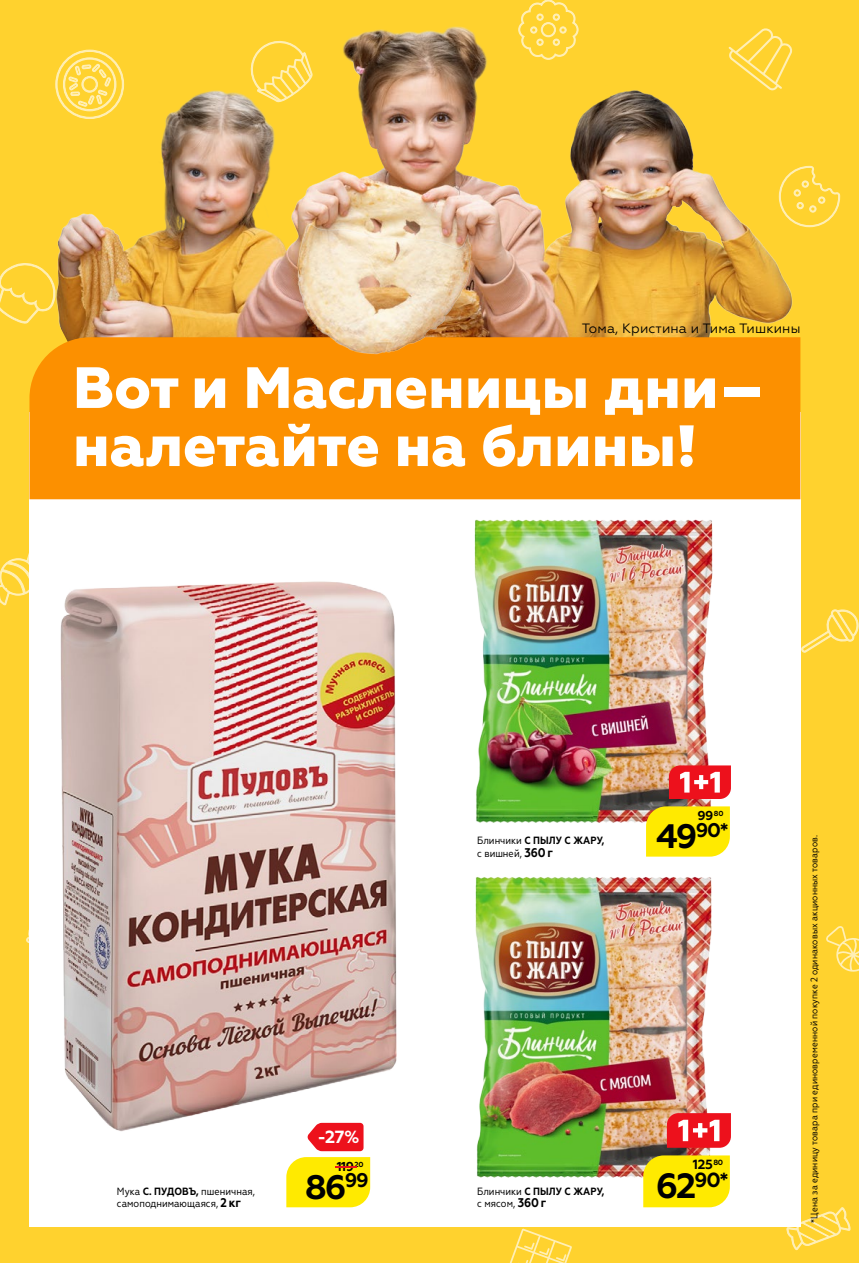
<style>
.page{position:relative;width:859px;height:1263px;background:#ffd22e}
.page>*{position:absolute;margin:0;border:0;box-sizing:border-box;transform-origin:0 0}
.t1{font:800 58.05px/58.1px "Geometria";color:#fff}
.t2{font:700 33.9px "Geometria";color:#000}
.t3{font:700 20.4px "Geometria";color:#000}
.t4{font:700 19.8px "Geometria";color:#000}
.t5{font:700 17.55px "Geometria";color:#fff}
.t6{font:13.5px "Geometria";letter-spacing:.01em;color:#000}
.t7{font:700 13.35px "Geometria";color:#000}
.t8{font:700 12.9px "Geometria";color:#000}
.t9{font:10.5px/12.8px "Geometria Narrow";color:#000}
.t10{font:9.45px "Geometria Narrow";letter-spacing:.01em;color:#000}
.t11{font:700 7.35px "Geometria";color:#000}
.s1{font-weight:700}
.s2{font-weight:700;font-size:12.6px}
.s3{font-size:12.9px;color:#ed111c}
.s4{font-size:33.9px}
.s5{font-size:34.95px}
</style>
<div class="page">
<svg style="left:801px;top:609px;width:58px;height:44px"></svg>
<svg style="left:0;top:263px;width:47px;height:61px"></svg>
<svg style="left:805px;top:166px;width:35px;height:61px"></svg>
<svg style="left:0;top:553px;width:29px;height:20px"></svg>
<svg style="left:826px;top:926px;width:33px;height:46px"></svg>
<svg style="left:509px;top:1228px;width:63px;height:35px"></svg>
<svg style="left:786px;top:1207px;width:64px;height:43px"></svg>
<div style="left:29px;top:413px;width:772px;height:814px;background:#fff"></div>
<img style="left:47px;top:0;width:758px;height:405px">
<div style="left:29px;top:337px;width:771px;height:162px;background:#fc9000"></div>
<svg style="left:55px;top:49px;width:69px;height:70px"></svg>
<img style="left:474px;top:519px;width:239px;height:304px">
<img style="left:476px;top:877px;width:236px;height:301px">
<img style="left:0;top:573px;width:507px;height:562px">
<svg style="left:646px;top:806px;width:84px;height:51px"></svg>
<svg style="left:669px;top:765px;width:62px;height:34px"></svg>
<svg style="left:643px;top:1155px;width:87px;height:52px"></svg>
<svg style="left:667px;top:1113px;width:64px;height:35px"></svg>
<svg style="left:286px;top:1157px;width:84px;height:50px"></svg>
<svg style="left:307px;top:1123px;width:57px;height:28px"></svg>
<p class="t6" style="left:582px;top:320px;width:220px">Тома, Кристина и Тима Тишкины</p>
<p class="t1" style="left:73px;top:360px;width:693px">Вот и Масленицы дни– налетайте на блины!</p>
<p class="t9" style="left:117px;top:1184px;width:139px">Мука <span class="s1">С. ПУДОВЪ,</span> пшеничная, самоподнимающаяся, <span class="s2">2кг</span></p>
<p class="t5" style="left:317px;top:1126px;width:44px">-27%</p>
<p class="t2" style="left:305px;top:1167px;width:65px">86<sup>99</sup></p>
<p class="t11" style="left:328px;top:1159px;width:37px"><span class="s3">-</span>20</p>
<p class="t8" style="left:337px;top:1158px;width:19px">119</p>
<p class="t9" style="left:477px;top:834px;width:129px">Блинчики <span class="s1">С ПЫЛУ С ЖАРУ, </span>с вишней, <span class="s2">360г</span></p>
<p class="t8" style="left:697px;top:808px;width:28px">99<sup>80</sup></p>
<p class="t4" style="left:656px;top:818px;width:74px"><span class="s4">49</span>90*</p>
<p class="t9" style="left:477px;top:1184px;width:129px">Блинчики <span class="s1">С ПЫЛУ С ЖАРУ, </span>с мясом, <span class="s2">360г</span></p>
<p class="t7" style="left:693px;top:1157px;width:32px">125<sup>80</sup></p>
<p class="t3" style="left:656px;top:1167px;width:74px"><span class="s5">62</span>90*</p>
<p class="t10" style="left:809px;top:1223px;width:389px;rotate:-90deg">*Цена за единицу товара при единовременной покупке 2 одинаковых акционных товаров.</p>
</div>
